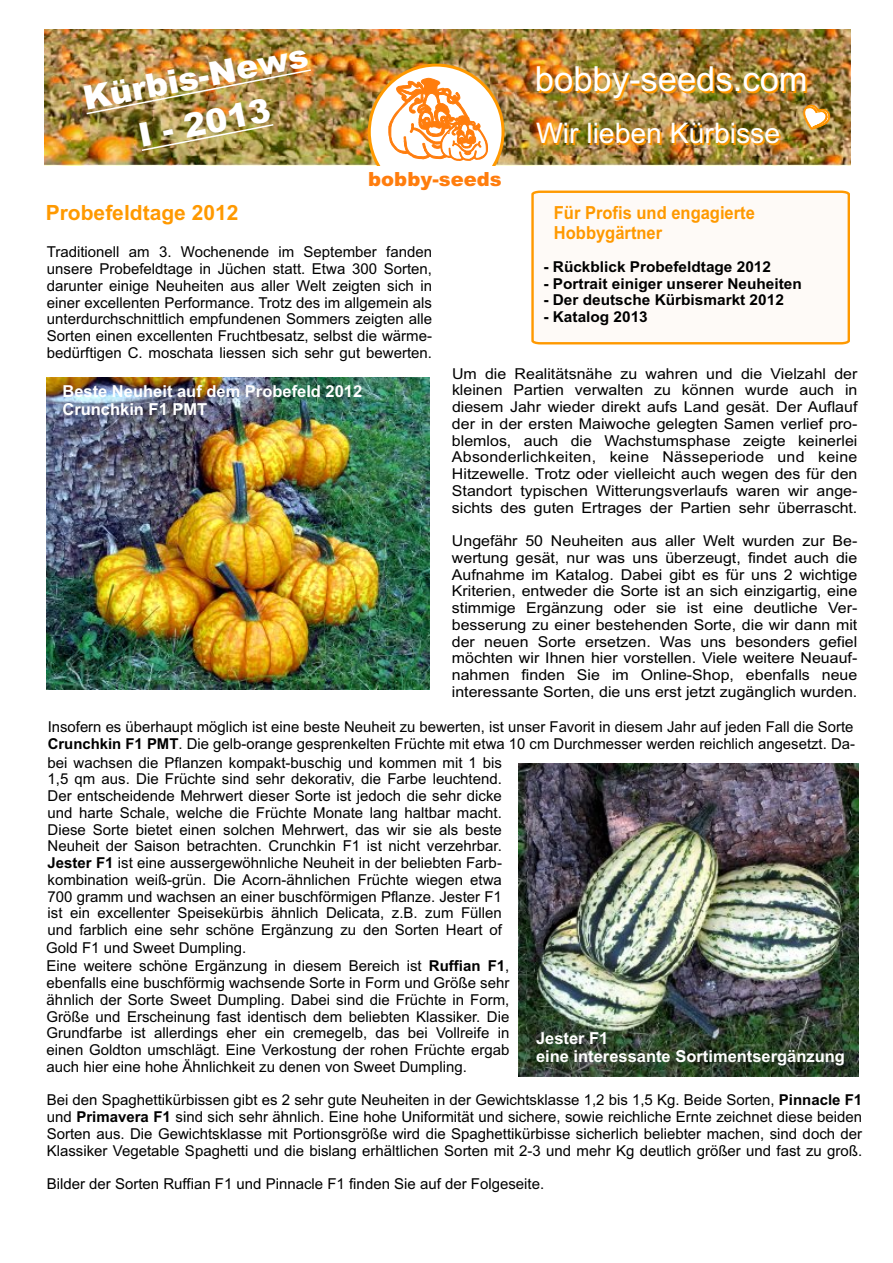
<style>
.page{position:relative;width:893px;height:1263px;background:#fff}
.page>*{position:absolute;margin:0;border:0;box-sizing:border-box;transform-origin:0 0}
.t1{font:34.5px "Arial";color:#fff}
.t2{font:italic 900 33px/46.5px "Arial";color:#fff;text-align:center}
.t3{font:28.35px "Arial";color:#fff}
.t4{font:700 21px "Arial";color:#f90}
.t5{font:italic 900 19.5px "Arial";color:#ff7d0d}
.t6{font:700 18px/20.1px "Arial";color:#f90;scale:.92 1}
.t7{font:700 16.5px/18.5px "Arial";color:#fff}
.t8{font:15px/16.8px "Arial";color:#000;text-align:justify}
.t9{font:15px/16.8px "Arial";color:#000;text-align:justify;scale:1.06 1}
.t10{font:700 15px "Arial";color:#000}
.s1{font-weight:700}
</style>
<div class="page">
<img style="left:47px;top:378px;width:383px;height:311px">
<img style="left:44px;top:30px;width:806px;height:135px">
<div style="left:368px;top:64px;width:136px;height:136px;background:#fff;border:3px solid #f90;border-radius:50%"></div>
<div style="left:373px;top:166px;width:129px;height:36px;background:#fff"></div>
<svg style="left:388px;top:78px;width:100px;height:83px"></svg>
<img style="left:87px;top:69px;width:224px;height:82px">
<svg style="left:531px;top:190px;width:319px;height:155px"></svg>
<svg style="left:804px;top:105px;width:26px;height:25px"></svg>
<img style="left:518px;top:763px;width:340px;height:313px">
<h2 class="t2" style="left:80px;top:79px;width:230px;rotate:-11deg">Kürbis-News<br>I - 2013</h2>
<h3 class="t5" style="left:368px;top:172px;width:135px">bobby-seeds</h3>
<h3 class="t4" style="left:46px;top:205px;width:194px">Probefeldtage 2012</h3>
<p class="t8" style="left:47px;top:245px;width:387px">Traditionell am 3. Wochenende im September fanden unsere Probefeldtage in Jüchen statt. Etwa 300 Sorten, darunter einige Neuheiten aus aller Welt zeigten sich in einer excellenten Performance. Trotz des im allgemein als unterdurchschnittlich empfundenen Sommers zeigten alle Sorten einen excellenten Fruchtbesatz, selbst die wärme&shy;bedürftigen C. moschata liessen sich sehr gut bewerten.</p>
<h1 class="t1" style="left:535px;top:66px;width:274px">bobby-seeds.com</h1>
<h3 class="t3" style="left:536px;top:123px;width:246px">Wir lieben Kürbisse</h3>
<p class="t6" style="left:554px;top:204px;width:220px">Für Profis und engagierte<br>Hobbygärtner</p>
<p class="t10" style="left:543px;top:261px;width:229px">- Rückblick Probefeldtage 2012</p>
<p class="t10" style="left:543px;top:278px;width:260px">- Portrait einiger unserer Neuheiten</p>
<p class="t10" style="left:543px;top:294px;width:242px">- Der deutsche Kürbismarkt 2012</p>
<p class="t10" style="left:543px;top:311px;width:106px">- Katalog 2013</p>
<p class="t7" style="left:62px;top:383px;width:301px">Beste Neuheit auf dem Probefeld 2012<br>Crunchkin F1 PMT</p>
<p class="t9" style="left:452px;top:366px;width:384px">Um die Realitätsnähe zu wahren und die Vielzahl der kleinen Partien verwalten zu können wurde auch in diesem Jahr wieder direkt aufs Land gesät. Der Auflauf der in der ersten Maiwoche gelegten Samen verlief pro&shy;blemlos, auch die Wachstumsphase zeigte keinerlei Absonderlichkeiten, keine Nässeperiode und keine Hitzewelle. Trotz oder vielleicht auch wegen des für den Standort typischen Witterungsverlaufs waren wir ange&shy;sichts des guten Ertrages der Partien sehr überrascht.</p>
<p class="t9" style="left:452px;top:534px;width:384px">Ungefähr 50 Neuheiten aus aller Welt wurden zur Be&shy;wertung gesät, nur was uns überzeugt, findet auch die Aufnahme im Katalog. Dabei gibt es für uns 2 wichtige Kriterien, entweder die Sorte ist an sich einzigartig, eine stimmige Ergänzung oder sie ist eine deutliche Ver&shy;besserung zu einer bestehenden Sorte, die wir dann mit der neuen Sorte ersetzen. Was uns besonders gefiel möchten wir Ihnen hier vorstellen. Viele weitere Neuauf&shy;nahmen finden Sie im Online-Shop, ebenfalls neue interessante Sorten, die uns erst jetzt zugänglich wurden.</p>
<p class="t8" style="left:48px;top:720px;width:809px">Insofern es überhaupt möglich ist eine beste Neuheit zu bewerten, ist unser Favorit in diesem Jahr auf jeden Fall die Sorte<br><span class="s1">Crunchkin F1 PMT</span>. Die gelb-orange gesprenkelten Früchte mit etwa 10 cm Durchmesser werden reichlich angesetzt. Da-</p>
<p class="t8" style="left:46px;top:755px;width:465px;text-align:left">bei wachsen die Pflanzen kompakt-buschig und kommen mit 1 bis 1,5 qm aus. Die Früchte sind sehr dekorativ, die Farbe leuchtend.<br>Der entscheidende Mehrwert dieser Sorte ist jedoch die sehr dicke und harte Schale, welche die Früchte Monate lang haltbar macht.<br>Diese Sorte bietet einen solchen Mehrwert, das wir sie als beste Neuheit der Saison betrachten. Crunchkin F1 ist nicht verzehrbar.<br><span class="s1">Jester F1</span> ist eine aussergewöhnliche Neuheit in der beliebten Farb&shy;kombination weiß-grün. Die Acorn-ähnlichen Früchte wiegen etwa 700 gramm und wachsen an einer buschförmigen Pflanze. Jester F1 ist ein excellenter Speisekürbis ähnlich Delicata, z.B. zum Füllen und farblich eine sehr schöne Ergänzung zu den Sorten Heart of Gold F1 und Sweet Dumpling.<br>Eine weitere schöne Ergänzung in diesem Bereich ist <span class="s1">Ruffian F1</span>,</p>
<p class="t8" style="left:47px;top:976px;width:464px">ebenfalls eine buschförmig wachsende Sorte in Form und Größe sehr ähnlich der Sorte Sweet Dumpling. Dabei sind die Früchte in Form, Größe und Erscheinung fast identisch dem beliebten Klassiker. Die Grundfarbe ist allerdings eher ein cremegelb, das bei Vollreife in einen Goldton umschlägt. Eine Verkostung der rohen Früchte ergab auch hier eine hohe Ähnlichkeit zu denen von Sweet Dumpling.</p>
<p class="t8" style="left:47px;top:1093px;width:817px">Bei den Spaghettikürbissen gibt es 2 sehr gute Neuheiten in der Gewichtsklasse 1,2 bis 1,5 Kg. Beide Sorten, <span class="s1">Pinnacle F1 </span>und <span class="s1">Primavera F1</span> sind sich sehr ähnlich. Eine hohe Uniformität und sichere, sowie reichliche Ernte zeichnet diese beiden Sorten aus. Die Gewichtsklasse mit Portionsgröße wird die Spaghettikürbisse sicherlich beliebter machen, sind doch der Klassiker Vegetable Spaghetti und die bislang erhältlichen Sorten mit 2-3 und mehr Kg deutlich größer und fast zu groß.</p>
<p class="t8" style="left:47px;top:1177px;width:499px">Bilder der Sorten Ruffian F1 und Pinnacle F1 finden Sie auf der Folgeseite.</p>
<p class="t7" style="left:536px;top:1030px;width:310px">Jester F1<br>eine interessante Sortimentsergänzung</p>
</div>
